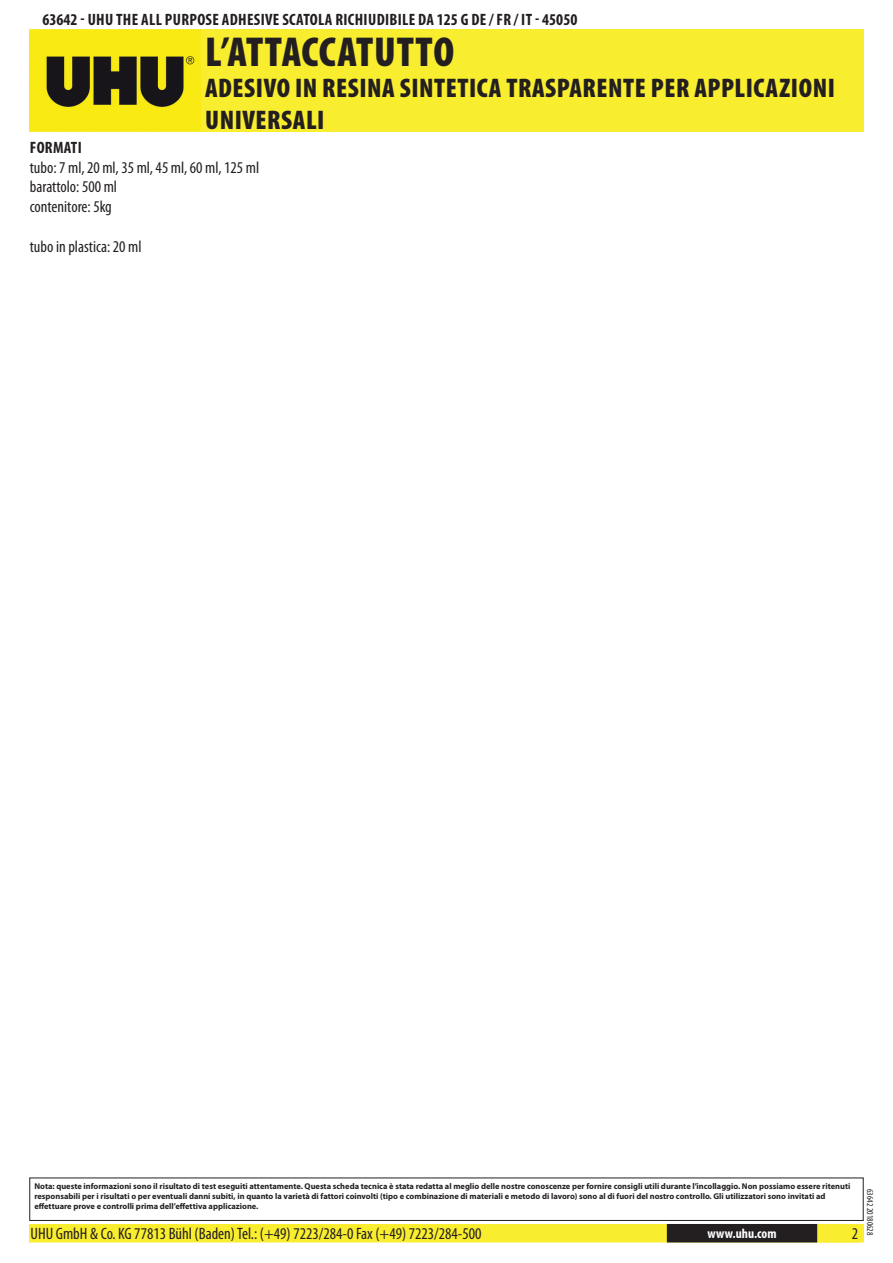
<style>
.page{position:relative;width:893px;height:1263px;background:#fff}
.page>*{position:absolute;margin:0;border:0;box-sizing:border-box;transform-origin:0 0}
.t1{font:900 condensed 42px "Myriad Pro";letter-spacing:.02em;color:#231f20}
.t2{font:900 condensed 27px/32.4px "Myriad Pro";letter-spacing:.02em;color:#231f20}
.t3{font:condensed 16.5px/19.8px "Myriad Pro";color:#231f20}
.t4{font:700 condensed 16.5px "Myriad Pro";letter-spacing:.02em;color:#231f20}
.t5{font:700 condensed 16.5px "Myriad Pro";color:#231f20}
.t6{font:700 condensed 13.5px "Myriad Pro";color:#fff}
.t7{font:condensed 9px "Myriad Pro";color:#231f20}
.t8{font:700 8.4px/10.1px "Myriad Pro";color:#231f20}
</style>
<div class="page">
<div style="left:30px;top:1225px;width:833px;height:17px;background:#f8ed2e"></div>
<div style="left:29px;top:1224px;width:835px;height:18px;border:2px solid #f8ed2e"></div>
<div style="left:816px;top:1224px;width:44px;height:18px;border:2px solid #f8ed2e"></div>
<div style="left:668px;top:1225px;width:148px;height:17px;background:#231f20"></div>
<div style="left:667px;top:1224px;width:150px;height:18px;border:2px solid #231f20"></div>
<div style="left:29px;top:1177px;width:835px;height:44px;border:1px solid #231f20"></div>
<div style="left:30px;top:30px;width:834px;height:102px;background:#f8ed2e"></div>
<img style="left:30px;top:31px;width:171px;height:100px">
<h3 class="t4" style="left:43px;top:9px;width:262px">63642 - UHU THE ALL PURPOSE ADHESIVE SCATOLA</h3>
<h3 class="t4" style="left:335px;top:9px;width:27px">RICHIUDI</h3>
<h3 class="t5" style="left:389px;top:9px;width:189px">BILE DA 125 G DE / FR / IT - 45050</h3>
<h1 class="t1" style="left:205px;top:25px;width:250px">L’ATTACCATUTTO</h1>
<h2 class="t2" style="left:205px;top:71px;width:631px">ADESIVO IN RESINA SINTETICA TRASPARENTE PER APPLICAZIONI<br>UNIVERSALI</h2>
<h3 class="t4" style="left:30px;top:137px;width:16px">FORMATI</h3>
<h3 class="t3" style="left:30px;top:157px;width:231px">tubo: 7 ml, 20 ml, 35 ml, 45 ml, 60 ml, 125 ml barattolo: 500 ml<br>contenitore: 5kg</h3>
<h3 class="t3" style="left:30px;top:236px;width:113px">tubo in plastica: 20 ml</h3>
<p class="t8" style="left:34px;top:1181px;width:818px">Nota: queste informazioni sono il risultato di test eseguiti attentamente. Questa scheda tecnica è stata redatta al meglio delle nostre conoscenze per fornire consigli utili durante l’incollaggio. Non possiamo essere ritenuti responsabili per i risultati o per eventuali danni subiti, in quanto la varietà di fattori coinvolti (tipo e combinazione di materiali e metodo di lavoro) sono al di fuori del nostro controllo. Gli utilizzatori sono invitati ad effettuare prove e controlli prima dell’effettiva applicazione.</p>
<h3 class="t3" style="left:31px;top:1224px;width:453px">UHU GmbH &amp; Co. KG 77813 Bühl (Baden) Tel.: (+49) 7223/284-0 Fax (+49) 7223/284-500</h3>
<h3 class="t6" style="left:707px;top:1225px;width:71px">WWW.UHU.COM</h3>
<h3 class="t3" style="left:852px;top:1224px;width:8px">2</h3>
<p class="t7" style="left:875px;top:1189px;width:48px;rotate:90deg">63642 20180628</p>
</div>
